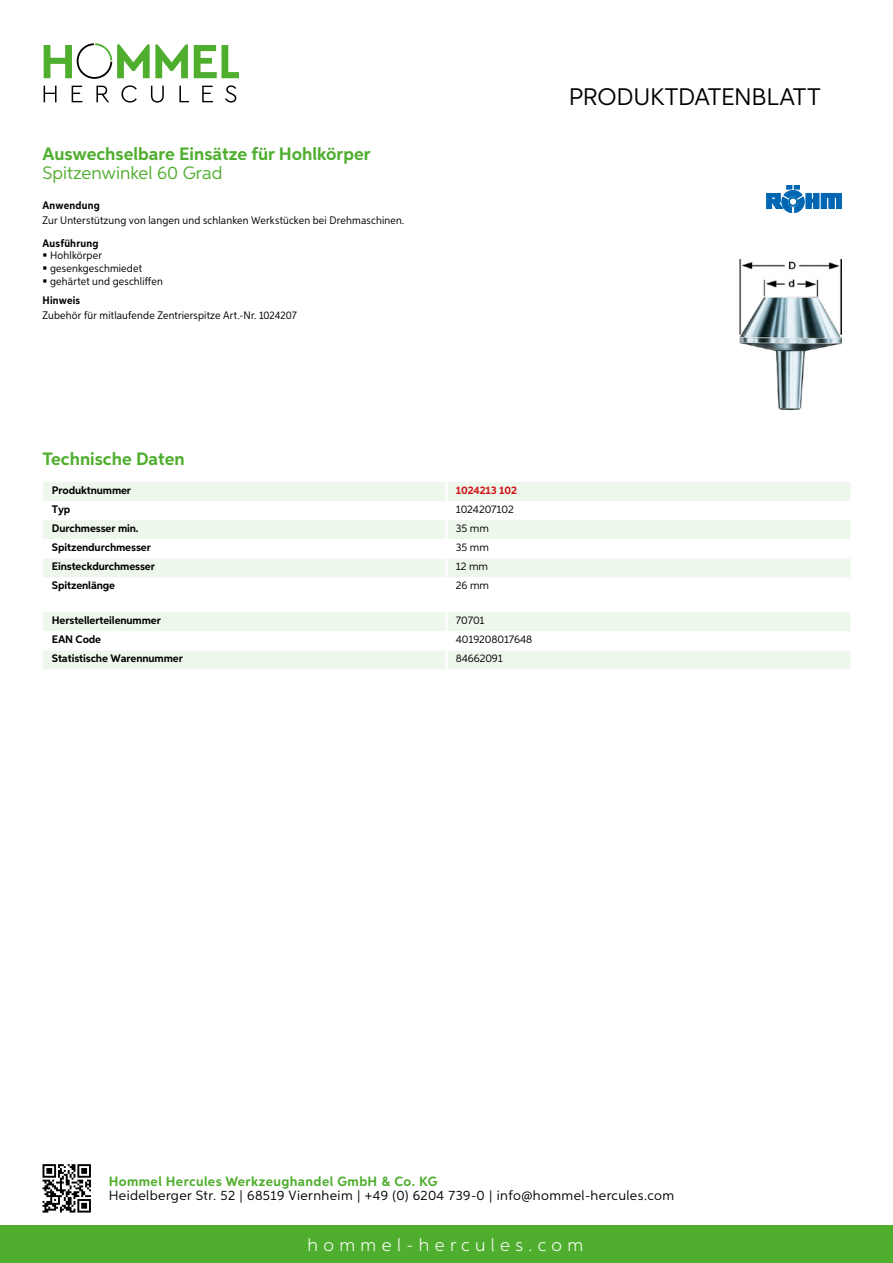
<style>
.page{position:relative;width:893px;height:1263px;background:#fff}
.page>*{position:absolute;margin:0;border:0;box-sizing:border-box;transform-origin:0 0}
.t1{font:24px "Aspira";letter-spacing:-.01em;color:#000}
.t2{font:700 18px "Aspira";color:#50ae2f}
.t3{font:300 18px "Aspira";letter-spacing:.3em;color:#fff}
.t4{font:18px "Aspira";color:#50ae2f}
.t5{font:13.5px "Aspira";letter-spacing:.03em;color:#000}
.t6{font:700 13.5px "Aspira";letter-spacing:.03em;color:#50ae2f}
.t7{font:10.95px/12.8px "Aspira Nar";letter-spacing:.015em;color:#000}
.t8{font:700 10.95px "Aspira";letter-spacing:-.01em;color:#000}
.t9{font:10.95px "Aspira";letter-spacing:-.01em;color:#000}
.t10{font:700 10.95px "Aspira Nar";letter-spacing:.02em;color:#000}
.t11{font:700 10.95px "Aspira";letter-spacing:-.01em;color:#cd1013}
</style>
<div class="page">
<div style="left:0;top:1226px;width:893px;height:37px;background:#50ae2f"></div>
<svg style="left:43px;top:1164px;width:48px;height:48px"></svg>
<svg style="left:194px;top:45px;width:45px;height:33px"></svg>
<svg style="left:44px;top:43px;width:144px;height:36px"></svg>
<svg style="left:44px;top:86px;width:13px;height:16px"></svg>
<svg style="left:72px;top:86px;width:10px;height:16px"></svg>
<svg style="left:96px;top:86px;width:13px;height:16px"></svg>
<svg style="left:121px;top:85px;width:16px;height:18px"></svg>
<svg style="left:151px;top:86px;width:13px;height:17px"></svg>
<svg style="left:179px;top:86px;width:10px;height:16px"></svg>
<svg style="left:202px;top:86px;width:11px;height:16px"></svg>
<svg style="left:225px;top:85px;width:11px;height:18px"></svg>
<div style="left:43px;top:482px;width:807px;height:19px;background:#eef7eb"></div>
<svg style="left:43px;top:520px;width:807px;height:57px;fill:#eef7eb"></svg>
<hr style="left:445px;top:482px;width:3px;height:19px;background:#fff">
<hr style="left:445px;top:520px;width:3px;height:19px;background:#fff">
<hr style="left:445px;top:539px;width:3px;height:19px;background:#fff">
<hr style="left:445px;top:558px;width:3px;height:19px;background:#fff">
<svg style="left:43px;top:612px;width:807px;height:57px"></svg>
<hr style="left:445px;top:650px;width:3px;height:19px;background:#fff">
<img style="left:740px;top:259px;width:102px;height:150px">
<svg style="left:766px;top:185px;width:76px;height:28px"></svg>
<h2 class="t2" style="left:43px;top:142px;width:330px">Auswechselbare Einsätze für Hohlkörper</h2>
<h2 class="t4" style="left:43px;top:162px;width:181px">Spitzenwinkel 60 Grad</h2>
<p class="t10" style="left:43px;top:199px;width:59px">Anwendung</p>
<p class="t7" style="left:43px;top:214px;width:363px">Zur Unterstützung von langen und schlanken Werkstücken bei Drehmaschinen.</p>
<p class="t10" style="left:43px;top:236px;width:58px">Ausführung</p>
<p class="t7" style="left:50px;top:249px;width:114px">Hohlkörper gesenkgeschmiedet gehärtet und geschliffen</p>
<p class="t10" style="left:43px;top:294px;width:39px">Hinweis</p>
<p class="t7" style="left:43px;top:309px;width:256px">Zubehör für mitlaufende Zentrierspitze Art.-Nr. 1024207</p>
<h1 class="t1" style="left:569px;top:82px;width:253px">Produktdatenblatt</h1>
<h2 class="t2" style="left:43px;top:448px;width:144px">Technische Daten</h2>
<p class="t8" style="left:52px;top:483px;width:81px">Produktnummer</p>
<p class="t11" style="left:456px;top:483px;width:63px">1024213 102</p>
<p class="t8" style="left:52px;top:502px;width:20px">Typ</p>
<p class="t9" style="left:456px;top:502px;width:59px">1024207102</p>
<p class="t8" style="left:52px;top:521px;width:88px">Durchmesser min.</p>
<p class="t9" style="left:456px;top:522px;width:35px">35 mm</p>
<p class="t8" style="left:52px;top:541px;width:100px">Spitzendurchmesser</p>
<p class="t9" style="left:456px;top:541px;width:35px">35 mm</p>
<p class="t8" style="left:52px;top:560px;width:105px">Einsteckdurchmesser</p>
<p class="t9" style="left:456px;top:560px;width:34px">12 mm</p>
<p class="t8" style="left:52px;top:579px;width:65px">Spitzenlänge</p>
<p class="t9" style="left:456px;top:579px;width:35px">26 mm</p>
<p class="t8" style="left:52px;top:613px;width:111px">Herstellerteilenummer</p>
<p class="t9" style="left:456px;top:613px;width:30px">70701</p>
<p class="t8" style="left:52px;top:633px;width:51px">EAN Code</p>
<p class="t9" style="left:456px;top:633px;width:78px">4019208017648</p>
<p class="t8" style="left:52px;top:652px;width:132px">Statistische Warennummer</p>
<p class="t9" style="left:456px;top:652px;width:48px">84662091</p>
<p class="t6" style="left:109px;top:1172px;width:330px">Hommel Hercules Werkzeughandel GmbH &amp; Co. KG</p>
<p class="t5" style="left:109px;top:1187px;width:567px">Heidelberger Str. 52 | 68519 Viernheim | +49 (0) 6204 739-0 | info@hommel-hercules.com</p>
<h2 class="t3" style="left:307px;top:1234px;width:277px">hommel-hercules.com</h2>
</div>
